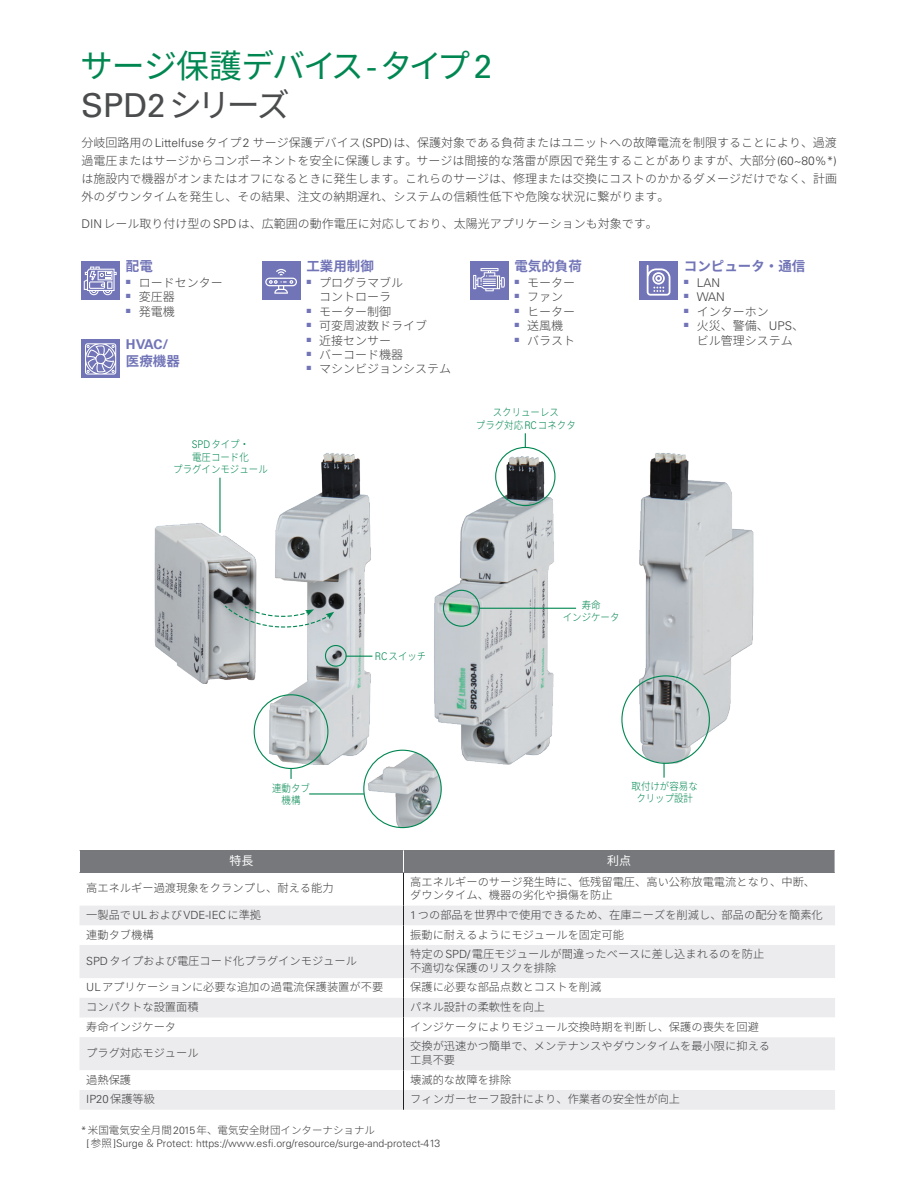
<style>
.page{position:relative;width:918px;height:1188px;background:#fff}
.page>*{position:absolute;margin:0;border:0;box-sizing:border-box;transform-origin:0 0}
.t1{font:33px "Noto Sans JP";letter-spacing:-.05em;color:#008751}
.t2{font:33px "Univers LT Std";color:#4b4c4d}
.t3{font:700 13.5px "Noto Sans JP";color:#7174b7}
.t4{font:700 13.5px "Univers LT Std";color:#7174b7}
.t5{font:300 12px/14.4px "Noto Sans JP";color:#3e3e3f}
.t6{font:300 12px/14.4px "Univers LT Std";color:#3e3e3f}
.t7{font:12px "Noto Sans JP";color:#fff}
.t8{font:300 11.25px/13.5px "Noto Sans JP";color:#3e3e3f}
.t9{font:300 11.25px "Univers LT Std";color:#3e3e3f}
.t10{font:300 10.5px/12.6px "Noto Sans JP";color:#008751;text-align:center;scale:.9 1}
.t11{font:300 10.5px "Univers LT Std";color:#3e3e3f}
.t12{font:300 10.5px "Noto Sans JP";color:#3e3e3f}
.s1{font-family:"Univers LT Std"}
.s2{font-family:"Noto Sans JP"}
</style>
<div class="page">
<div style="left:79px;top:850px;width:325px;height:22px;background:#76787b"></div>
<div style="left:404px;top:850px;width:431px;height:22px;background:#76787b"></div>
<svg style="left:80px;top:906px;width:755px;height:204px;fill:#ececee"></svg>
<svg style="left:80px;top:978px;width:755px;height:112px"></svg>
<svg style="left:79px;top:850px;width:1px;height:22px"></svg>
<hr style="left:403px;top:872px;width:1px;height:34px;background:#231f20">
<svg style="left:403px;top:906px;width:1px;height:39px"></svg>
<hr style="left:403px;top:945px;width:1px;height:33px;background:#231f20">
<svg style="left:403px;top:978px;width:1px;height:59px"></svg>
<hr style="left:403px;top:1037px;width:1px;height:33px;background:#231f20">
<svg style="left:403px;top:850px;width:1px;height:22px"></svg>
<svg style="left:403px;top:1070px;width:1px;height:40px"></svg>
<img style="left:265px;top:453px;width:108px;height:312px">
<img style="left:154px;top:523px;width:103px;height:160px">
<img style="left:432px;top:452px;width:122px;height:313px">
<img style="left:634px;top:453px;width:120px;height:311px">
<div style="left:254px;top:694px;width:74px;height:75px;border:1px solid #008751;border-radius:50%"></div>
<div style="left:495px;top:447px;width:61px;height:59px;border:1px solid #008751;border-radius:50%"></div>
<img style="left:364px;top:750px;width:77px;height:78px;border-radius:39px">
<div style="left:363px;top:750px;width:79px;height:78px;border:1px solid #008751;border-radius:50%"></div>
<svg style="left:290px;top:768px;width:2px;height:11px"></svg>
<svg style="left:663px;top:764px;width:2px;height:14px"></svg>
<svg style="left:347px;top:656px;width:25px;height:1px"></svg>
<hr style="left:479px;top:608px;width:97px;height:1px;background:#008751">
<svg style="left:525px;top:433px;width:1px;height:15px"></svg>
<hr style="left:219px;top:478px;width:2px;height:54px;background:#008751">
<svg style="left:224px;top:605px;width:110px;height:23px"></svg>
<div style="left:325px;top:645px;width:22px;height:22px;border:1px solid #008751;border-radius:50%"></div>
<div style="left:443px;top:590px;width:37px;height:37px;border:1px solid #008751;border-radius:50%"></div>
<hr style="left:309px;top:793px;width:55px;height:2px;background:#008751">
<div style="left:81px;top:261px;width:38px;height:39px;background:#7174b7"></div>
<div style="left:81px;top:340px;width:39px;height:38px;background:#7174b7"></div>
<div style="left:262px;top:261px;width:38px;height:39px;background:#7174b7"></div>
<div style="left:470px;top:261px;width:38px;height:39px;background:#7174b7"></div>
<div style="left:639px;top:261px;width:39px;height:39px;background:#7174b7"></div>
<svg style="left:84px;top:267px;width:33px;height:28px"></svg>
<svg style="left:473px;top:268px;width:32px;height:23px"></svg>
<svg style="left:265px;top:269px;width:32px;height:25px"></svg>
<svg style="left:647px;top:265px;width:23px;height:31px"></svg>
<svg style="left:85px;top:343px;width:31px;height:32px"></svg>
<h1 class="t1" style="left:80px;top:47px;width:413px">サージ保護デバイス<span class="s1">-</span>タイプ<span class="s1">2</span></h1>
<h1 class="t2" style="left:81px;top:86px;width:210px">SPD2<span class="s2">シリーズ</span></h1>
<p class="t5" style="left:81px;top:134px;width:757px;line-height:18px;text-align:justify">分岐回路用の<span class="s1">Littelfuse</span>タイプ<span class="s1">2</span> サージ保護デバイス<span class="s1">(SPD)</span>は、保護対象である負荷またはユニットへの故障電流を制限することにより、過渡過電圧またはサージからコンポーネントを安全に保護します。サージは間接的な落雷が原因で発生することがありますが、大部分<span class="s1">(60~80%*)</span>は施設内で機器がオンまたはオフになるときに発生します。これらのサージは、修理または交換にコストのかかるダメージだけでなく、計画外のダウンタイムを発生し、その結果、注文の納期遅れ、システムの信頼性低下や危険な状況に繋がります。</p>
<p class="t5" style="left:81px;top:216px;width:578px"><span class="s1">DIN</span>レール取り付け型の<span class="s1">SPD</span>は、広範囲の動作電圧に対応しており、太陽光アプリケーションも対象です。</p>
<p class="t3" style="left:126px;top:258px;width:28px">配電</p>
<p class="t3" style="left:306px;top:258px;width:69px">工業用制御</p>
<p class="t3" style="left:514px;top:258px;width:69px">電気的負荷</p>
<p class="t3" style="left:684px;top:258px;width:123px">コンピュータ・通信</p>
<p class="t5" style="left:319px;top:276px;width:133px">プログラマブル<br>コントローラ<br>モーター制御<br>可変周波数ドライブ<br>近接センサー<br>バーコード機器<br>マシンビジョンシステム</p>
<p class="t6" style="left:697px;top:276px;width:30px">LAN<br>WAN</p>
<p class="t5" style="left:139px;top:276px;width:85px">ロードセンター変圧器<br>発電機</p>
<p class="t5" style="left:527px;top:276px;width:49px">モーターファンヒーター送風機バラスト</p>
<p class="t5" style="left:697px;top:305px;width:109px">インターホン<br>火災、警備、<span class="s1">UPS</span>、ビル管理システム</p>
<p class="t4" style="left:126px;top:337px;width:44px">HVAC/</p>
<p class="t3" style="left:126px;top:353px;width:55px">医療機器</p>
<p class="t10" style="left:173px;top:438px;width:106px"><span class="s1">SPD</span>タイプ・<br>電圧コード化<br>プラグインモジュール</p>
<p class="t10" style="left:272px;top:782px;width:43px">連動タブ機構</p>
<p class="t10" style="left:476px;top:406px;width:112px">スクリューレス<br>プラグ対応<span class="s1">RC</span>コネクタ</p>
<p class="t10" style="left:375px;top:650px;width:59px"><span class="s1">RC</span>スイッチ</p>
<p class="t10" style="left:563px;top:599px;width:64px">寿命<br>インジケータ</p>
<p class="t10" style="left:632px;top:780px;width:75px">取付けが容易なクリップ設計</p>
<p class="t7" style="left:229px;top:854px;width:25px">特長</p>
<p class="t7" style="left:607px;top:854px;width:25px">利点</p>
<p class="t8" style="left:86px;top:882px;width:249px">高エネルギー過渡現象をクランプし、耐える能力</p>
<p class="t8" style="left:410px;top:875px;width:406px">高エネルギーのサージ発生時に、低残留電圧、高い公称放電電流となり、中断、ダウンタイム、機器の劣化や損傷を防止</p>
<p class="t8" style="left:86px;top:908px;width:177px">一製品で<span class="s1">UL</span>および<span class="s1">VDE-IEC</span>に準拠</p>
<p class="t8" style="left:410px;top:908px;width:414px"><span class="s1">1</span>つの部品を世界中で使用できるため、在庫ニーズを削減し、部品の配分を簡素化</p>
<p class="t8" style="left:86px;top:928px;width:69px">連動タブ機構</p>
<p class="t8" style="left:410px;top:928px;width:215px">振動に耐えるようにモジュールを固定可能</p>
<p class="t8" style="left:86px;top:954px;width:272px"><span class="s1">SPD</span>タイプおよび電圧コード化プラグインモジュール</p>
<p class="t8" style="left:410px;top:948px;width:356px">特定の<span class="s1">SPD/</span>電圧モジュールが間違ったベースに差し込まれるのを防止不適切な保護のリスクを排除</p>
<p class="t8" style="left:86px;top:981px;width:299px"><span class="s1">UL</span>アプリケーションに必要な追加の過電流保護装置が不要</p>
<p class="t8" style="left:410px;top:981px;width:193px">保護に必要な部品点数とコストを削減</p>
<p class="t8" style="left:86px;top:1000px;width:114px">コンパクトな設置面積</p>
<p class="t8" style="left:410px;top:1000px;width:136px">パネル設計の柔軟性を向上</p>
<p class="t8" style="left:86px;top:1020px;width:92px">寿命インジケータ</p>
<p class="t8" style="left:410px;top:1020px;width:350px">インジケータによりモジュール交換時期を判断し、保護の喪失を回避</p>
<p class="t8" style="left:86px;top:1047px;width:114px">プラグ対応モジュール</p>
<p class="t8" style="left:410px;top:1040px;width:361px">交換が迅速かつ簡単で、メンテナンスやダウンタイムを最小限に抑える工具不要</p>
<p class="t8" style="left:86px;top:1073px;width:47px">過熱保護</p>
<p class="t8" style="left:410px;top:1073px;width:103px">壊滅的な故障を排除</p>
<p class="t9" style="left:86px;top:1092px;width:70px">IP20<span class="s2">保護等級</span></p>
<p class="t8" style="left:410px;top:1093px;width:271px">フィンガーセーフ設計により、作業者の安全性が向上</p>
<p class="t12" style="left:81px;top:1125px;width:296px"><span class="s1">*</span>米国電気安全月間<span class="s1">2015</span>年、電気安全財団インターナショナル</p>
<p class="t11" style="left:87px;top:1137px;width:355px">[<span class="s2">参照</span>]Surge<span class="s2">＆</span>Protect: https://www.esfi.org/resource/surge-and-protect-413</p>
</div>
